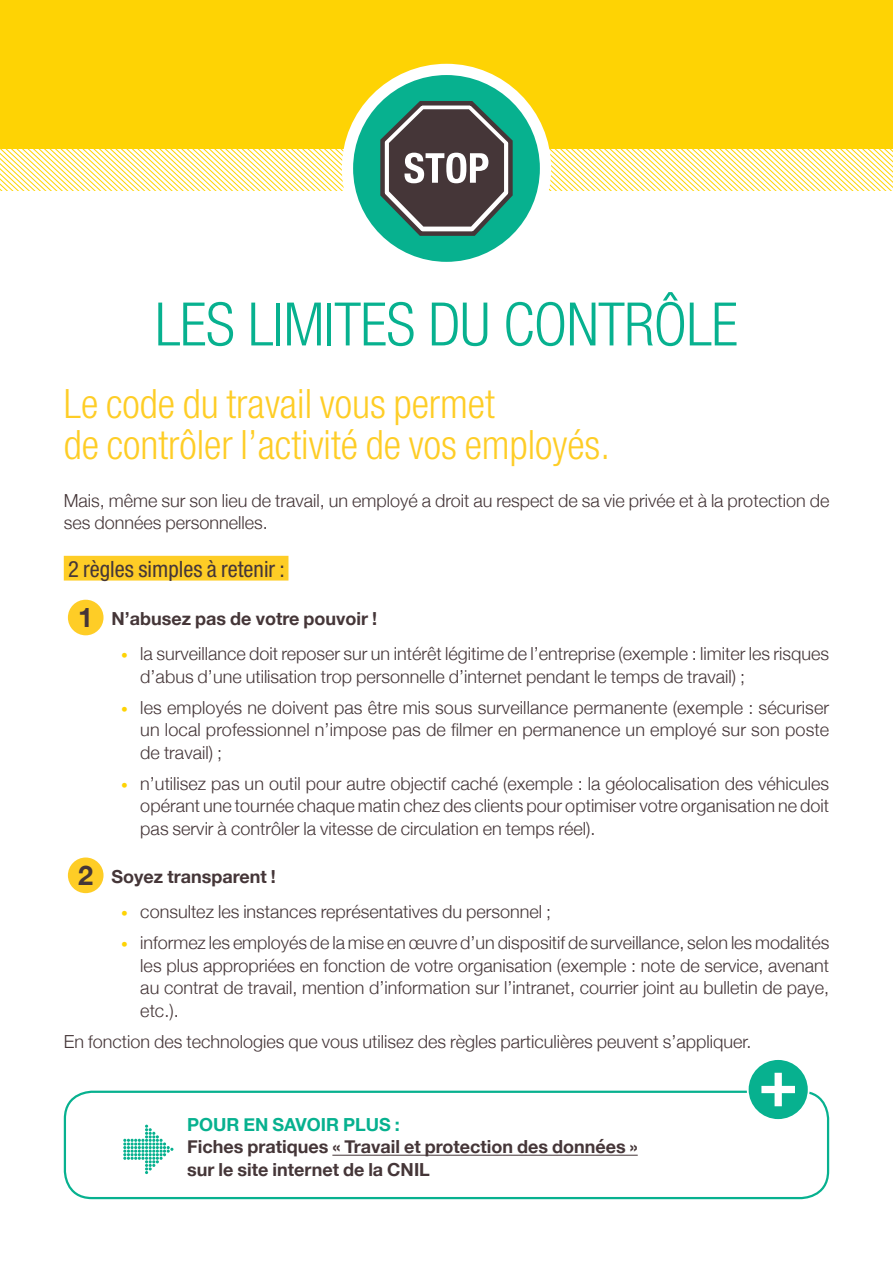
<style>
.page{position:relative;width:893px;height:1263px;background:#fff}
.page>*{position:absolute;margin:0;border:0;box-sizing:border-box;transform-origin:0 0}
.t1{font:300 condensed 60px "Helvetica Neue";letter-spacing:-.01em;color:#07b18f}
.t2{font:300 condensed 40.5px/40.5px "Helvetica Neue";color:#fecd26}
.t3{font:condensed 22.5px "Helvetica Neue";color:#453638}
.t4{font:300 18px/22.5px "Helvetica Neue";color:#453638;text-align:justify}
.t5{font:700 18px/22.5px "Helvetica Neue";color:#453638}
.t6{font:700 18px "Helvetica Neue";color:#07b18f}
.s1{font-size:27px}
.s2{font-size:13.5px;color:#fed304}
</style>
<div class="page">
<div style="left:0;top:0;width:893px;height:149px;background:#fed304"></div>
<svg style="left:347px;top:69px;width:198px;height:198px;background:#3bc1a6"></svg>
<div style="left:342px;top:64px;width:209px;height:209px;border:11px solid #fff;border-radius:50%"></div>
<svg style="left:0;top:97px;width:893px;height:141px"></svg>
<div style="left:64px;top:556px;width:224px;height:24px;background:#fecd26"></div>
<div style="left:68px;top:600px;width:36px;height:35px;background:#fecd26;border-radius:50%"></div>
<div style="left:68px;top:857px;width:36px;height:36px;background:#fecd26;border-radius:50%"></div>
<hr style="left:332px;top:1155px;width:306px;height:1px;background:#453638">
<div style="left:64px;top:1091px;width:765px;height:108px;border:2px solid #07b18f;border-radius:27px"></div>
<div style="left:748px;top:1059px;width:61px;height:61px;background:#07b18f;border-radius:50%"></div>
<div style="left:747px;top:1058px;width:63px;height:63px;border:2px solid #fff;border-radius:50%"></div>
<svg style="left:761px;top:1073px;width:34px;height:33px"></svg>
<svg style="left:123px;top:1125px;width:50px;height:49px"></svg>
<h1 class="t1" style="left:155px;top:290px;width:585px">LES LIMITES DU CONTRÔLE</h1>
<h2 class="t2" style="left:64px;top:383px;width:548px">Le code du travail vous permet<br>de contrôler l’activité de vos employés.</h2>
<p class="t4" style="left:64px;top:488px;width:767px">Mais, même sur son lieu de travail, un employé a droit au respect de sa vie privée et à la protection de ses données personnelles.</p>
<p class="t3" style="left:68px;top:556px;width:218px">2 règles simples à retenir :</p>
<p class="t5" style="left:78px;top:608px;width:300px"><span class="s1">1</span> N’abusez pas de votre pouvoir !</p>
<p class="t4" style="left:140px;top:641px;width:690px;text-indent:-19px"><span class="s2">•</span> la surveillance doit reposer sur un intérêt légitime de l’entreprise (exemple : limiter les risques d’abus d’une utilisation trop personnelle d’internet pendant le temps de travail) ;</p>
<p class="t4" style="left:140px;top:695px;width:690px;text-indent:-19px"><span class="s2">•</span> les employés ne doivent pas être mis sous surveillance permanente (exemple : sécuriser un local professionnel n’impose pas de filmer en permanence un employé sur son poste de travail) ;</p>
<p class="t4" style="left:140px;top:771px;width:690px;text-indent:-19px"><span class="s2">•</span> n’utilisez pas un outil pour autre objectif caché (exemple : la géolocalisation des véhicules opérant une tournée chaque matin chez des clients pour optimiser votre organisation ne doit pas servir à contrôler la vitesse de circulation en temps réel).</p>
<p class="t5" style="left:78px;top:866px;width:199px"><span class="s1">2</span> Soyez transparent !</p>
<p class="t4" style="left:121px;top:899px;width:431px"><span class="s2">•</span> consultez les instances représentatives du personnel ;</p>
<p class="t4" style="left:140px;top:930px;width:691px;text-indent:-19px"><span class="s2">•</span> informez les employés de la mise en œuvre d’un dispositif de surveillance, selon les modalités les plus appropriées en fonction de votre organisation (exemple : note de service, avenant au contrat de travail, mention d’information sur l’intranet, courrier joint au bulletin de paye, etc.).</p>
<p class="t4" style="left:64px;top:1029px;width:689px">En fonction des technologies que vous utilisez des règles particulières peuvent s’appliquer.</p>
<p class="t6" style="left:187px;top:1110px;width:214px">POUR EN SAVOIR PLUS :</p>
<p class="t5" style="left:187px;top:1136px;width:452px">Fiches pratiques « Travail et protection des données » sur le site internet de la CNIL</p>
</div>
